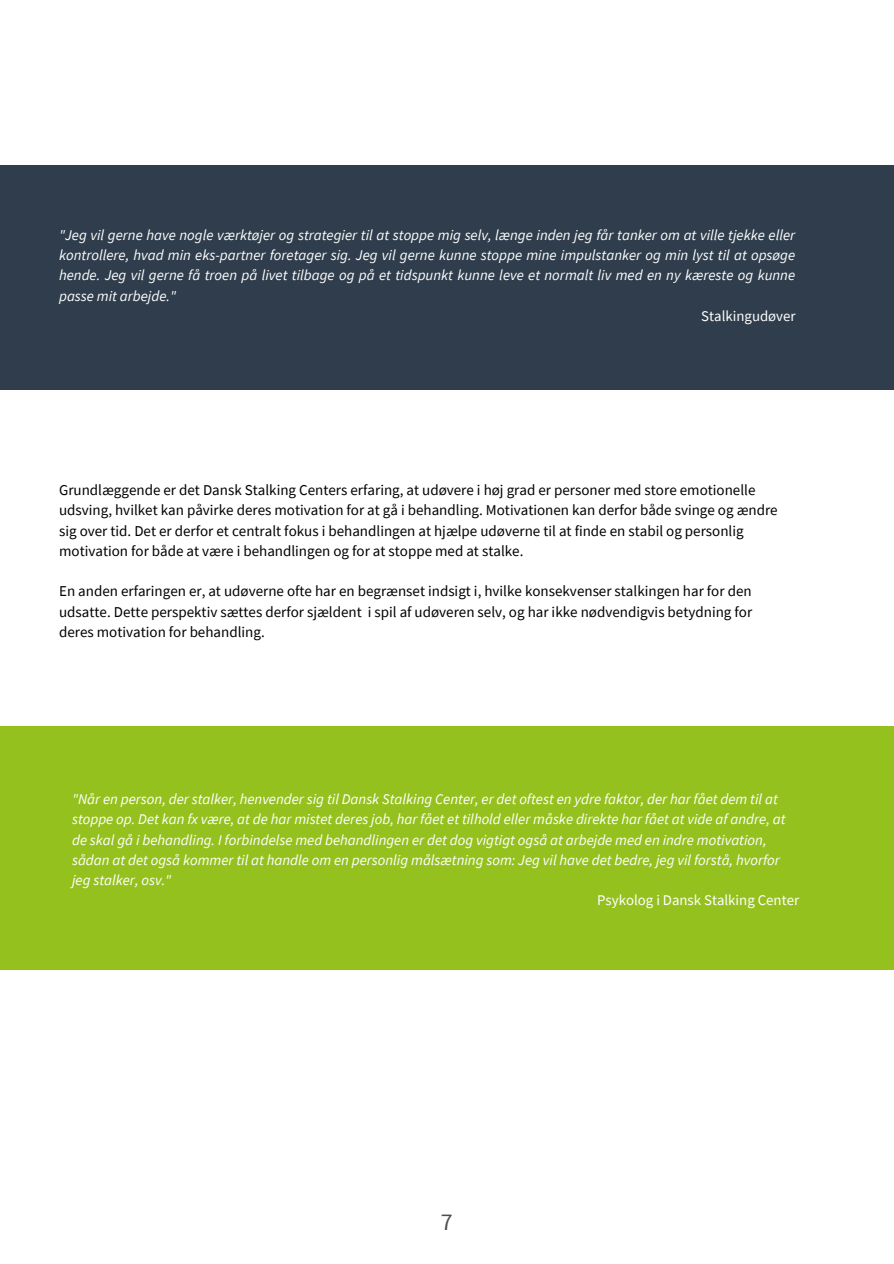
<style>
.page{position:relative;width:894px;height:1264px;background:#fff}
.page>*{position:absolute;margin:0;border:0;box-sizing:border-box;transform-origin:0 0}
.t1{font:24px "Source Sans Pro";color:#494f56}
.t2{font:15px/20.2px "Source Sans Pro";color:#000}
.t3{font:italic 14.85px/20.2px "Source Sans Pro";color:#fff;text-align:justify}
.t4{font:14.85px "Source Sans Pro";color:#fff}
</style>
<div class="page">
<div style="left:0;top:166px;width:893px;height:224px;background:#2f3d4c"></div>
<div style="left:0;top:726px;width:893px;height:243px;background:#95c11e"></div>
<p class="t3" style="left:59px;top:224px;width:737px">"Jeg vil gerne have nogle værktøjer og strategier til at stoppe mig selv, længe inden jeg får tanker om at ville tjekke eller kontrollere, hvad min eks-partner foretager sig. Jeg vil gerne kunne stoppe mine impulstanker og min lyst til at opsøge hende. Jeg vil gerne få troen på livet tilbage og på et tidspunkt kunne leve et normalt liv med en ny kæreste og kunne passe mit arbejde."</p>
<p class="t4" style="left:701px;top:306px;width:96px">Stalkingudøver</p>
<p class="t2" style="left:59px;top:479px;width:719px">Grundlæggende er det Dansk Stalking Centers erfaring, at udøvere i høj grad er personer med store emotionelle udsving, hvilket kan påvirke deres motivation for at gå i behandling. Motivationen kan derfor både svinge og ændre sig over tid. Det er derfor et centralt fokus i behandlingen at hjælpe udøverne til at finde en stabil og personlig motivation for både at være i behandlingen og for at stoppe med at stalke.</p>
<p class="t2" style="left:59px;top:581px;width:694px;text-align:justify">En anden erfaringen er, at udøverne ofte har en begrænset indsigt i, hvilke konsekvenser stalkingen har for den udsatte. Dette perspektiv sættes derfor sjældent i spil af udøveren selv, og har ikke nødvendigvis betydning for deres motivation for behandling.</p>
<p class="t3" style="left:72px;top:788px;width:714px;text-align:left">"Når en person, der stalker, henvender sig til Dansk Stalking Center, er det oftest en ydre faktor, der har fået dem til at stoppe op. Det kan fx være, at de har mistet deres job, har fået et tilhold eller måske direkte har fået at vide af andre, at de skal gå i behandling. I forbindelse med behandlingen er det dog vigtigt også at arbejde med en indre motivation, sådan at det også kommer til at handle om en personlig målsætning som: Jeg vil have det bedre, jeg vil forstå, hvorfor jeg stalker, osv."</p>
<p class="t4" style="left:597px;top:890px;width:203px">Psykolog i Dansk Stalking Center</p>
<p class="t1" style="left:440px;top:1205px;width:13px">7</p>
</div>
